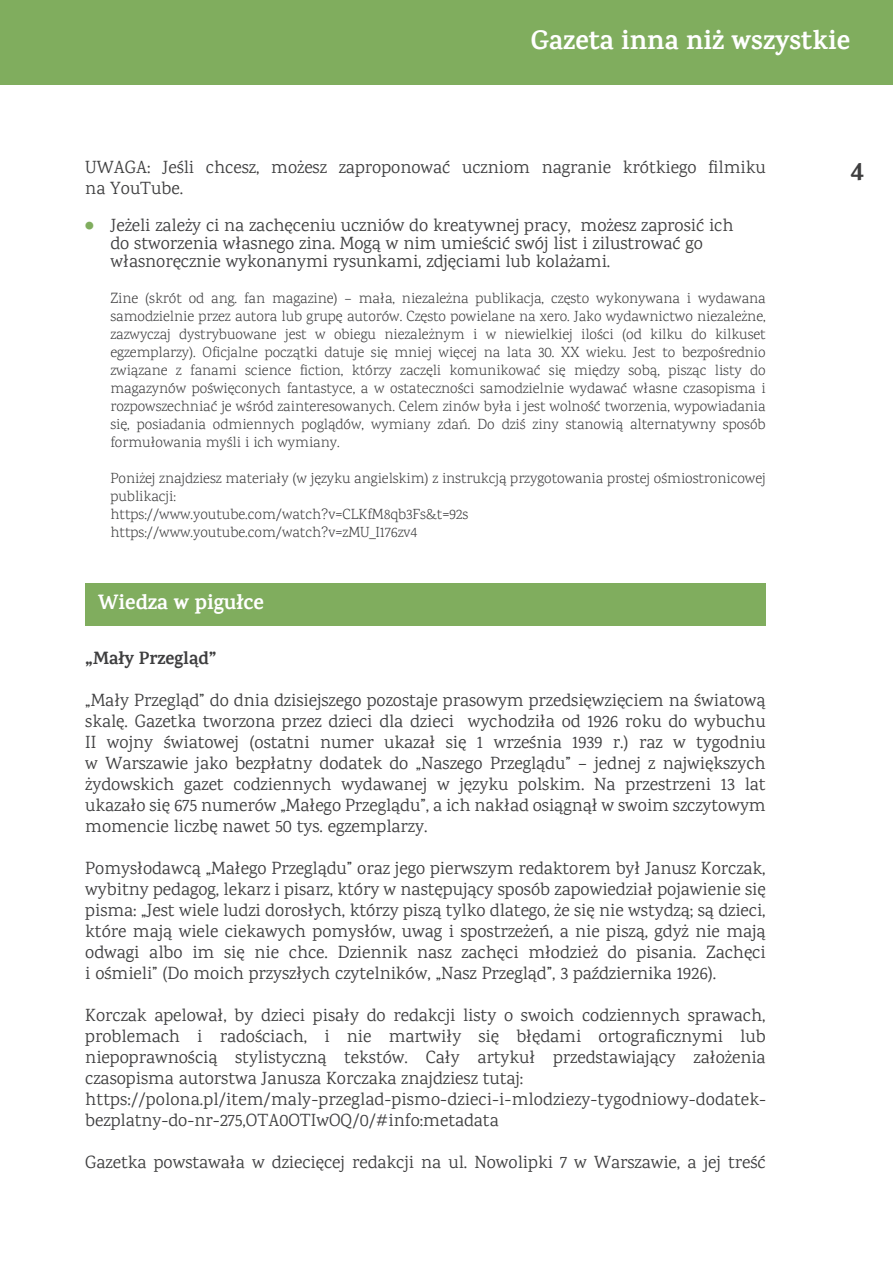
<style>
.page{position:relative;width:893px;height:1263px;background:#fff}
.page>*{position:absolute;margin:0;border:0;box-sizing:border-box;transform-origin:0 0}
.t1{font:45px "Karma";color:#80ad5e}
.t2{font:700 27px "Karma";color:#fff}
.t3{font:700 27px "Karma";color:#3e3e3f}
.t4{font:700 21px "Karma";color:#fff}
.t5{font:18px/21px "Karma";color:#3e3e3f}
.t6{font:700 18px "Karma";color:#3e3e3f}
.t7{font:300 15px/18px "Karma";color:#3e3e3f;text-align:justify}
</style>
<div class="page">
<div style="left:0;top:0;width:893px;height:85px;background:#80ad5e"></div>
<div style="left:85px;top:583px;width:681px;height:43px;background:#80ad5e"></div>
<h2 class="t2" style="left:531px;top:24px;width:321px">Gazeta inna niż wszystkie</h2>
<p class="t5" style="left:85px;top:156px;width:682px">UWAGA: Jeśli chcesz, możesz zaproponować uczniom nagranie krótkiego filmiku na YouTube.</p>
<p class="t5" style="left:110px;top:216px;width:625px;line-height:18px">Jeżeli zależy ci na zachęceniu uczniów do kreatywnej pracy, możesz zaprosić ich do stworzenia własnego zina. Mogą w nim umieścić swój list i zilustrować go własnoręcznie wykonanymi rysunkami, zdjęciami lub kolażami.</p>
<p class="t7" style="left:110px;top:290px;width:657px">Zine (skrót od ang. fan magazine) – mała, niezależna publikacja, często wykonywana i wydawana samodzielnie przez autora lub grupę autorów. Często powielane na xero. Jako wydawnictwo niezależne, zazwyczaj dystrybuowane jest w obiegu niezależnym i w niewielkiej ilości (od kilku do kilkuset egzemplarzy). Oficjalne początki datuje się mniej więcej na lata 30. XX wieku. Jest to bezpośrednio związane z fanami science fiction, którzy zaczęli komunikować się między sobą, pisząc listy do magazynów poświęconych fantastyce, a w ostateczności samodzielnie wydawać własne czasopisma i rozpowszechniać je wśród zainteresowanych. Celem zinów była i jest wolność tworzenia, wypowiadania się, posiadania odmiennych poglądów, wymiany zdań. Do dziś ziny stanowią alternatywny sposób formułowania myśli i ich wymiany.</p>
<p class="t7" style="left:110px;top:470px;width:657px;text-align:left">Poniżej znajdziesz materiały (w języku angielskim) z instrukcją przygotowania prostej ośmiostronicowej publikacji:<br>https://www.youtube.com/watch?v=CLKfM8qb3Fs&amp;t=92s https://www.youtube.com/watch?v=zMU_I176zv4</p>
<h1 class="t1" style="left:79px;top:198px;width:22px">•</h1>
<p class="t4" style="left:98px;top:590px;width:167px">Wiedza w pigułce</p>
<p class="t6" style="left:85px;top:647px;width:133px">„Mały Przegląd”</p>
<p class="t5" style="left:85px;top:689px;width:682px;text-align:justify">„Mały Przegląd” do dnia dzisiejszego pozostaje prasowym przedsięwzięciem na światową skalę. Gazetka tworzona przez dzieci dla dzieci wychodziła od 1926 roku do wybuchu II wojny światowej (ostatni numer ukazał się 1 września 1939 r.) raz w tygodniu w Warszawie jako bezpłatny dodatek do „Naszego Przeglądu” – jednej z największych żydowskich gazet codziennych wydawanej w języku polskim. Na przestrzeni 13 lat ukazało się 675 numerów „Małego Przeglądu”, a ich nakład osiągnął w swoim szczytowym momencie liczbę nawet 50 tys. egzemplarzy.</p>
<p class="t5" style="left:85px;top:857px;width:682px;text-align:justify">Pomysłodawcą „Małego Przeglądu” oraz jego pierwszym redaktorem był Janusz Korczak, wybitny pedagog, lekarz i pisarz, który w następujący sposób zapowiedział pojawienie się pisma: „Jest wiele ludzi dorosłych, którzy piszą tylko dlatego, że się nie wstydzą; są dzieci, które mają wiele ciekawych pomysłów, uwag i spostrzeżeń, a nie piszą, gdyż nie mają odwagi albo im się nie chce. Dziennik nasz zachęci młodzież do pisania. Zachęci i ośmieli” (Do moich przyszłych czytelników, „Nasz Przegląd”, 3 października 1926).</p>
<p class="t5" style="left:85px;top:1004px;width:682px">Korczak apelował, by dzieci pisały do redakcji listy o swoich codziennych sprawach, problemach i radościach, i nie martwiły się błędami ortograficznymi lub niepoprawnością stylistyczną tekstów. Cały artykuł przedstawiający założenia czasopisma autorstwa Janusza Korczaka znajdziesz tutaj: https://polona.pl/item/maly-przeglad-pismo-dzieci-i-mlodziezy-tygodniowy-dodatek&shy;bezplatny-do-nr-275,OTA0OTIwOQ/0/#info:metadata</p>
<p class="t5" style="left:85px;top:1151px;width:682px">Gazetka powstawała w dziecięcej redakcji na ul. Nowolipki 7 w Warszawie, a jej treść</p>
<h2 class="t3" style="left:850px;top:155px;width:15px">4</h2>
</div>
